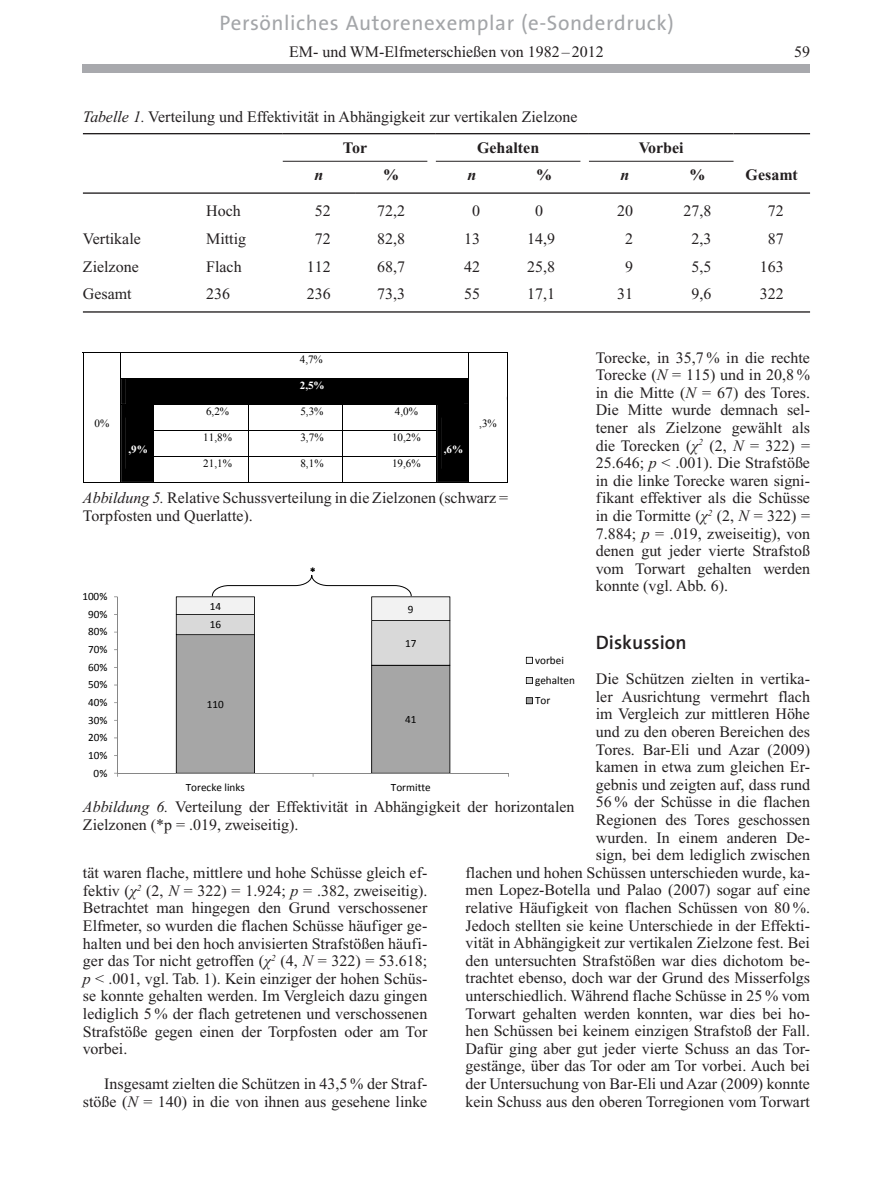
<style>
.page{position:relative;width:893px;height:1178px;background:#fff}
.page>*{position:absolute;margin:0;border:0;box-sizing:border-box;transform-origin:0 0}
.t1{font:21px "The Sans B5 Plain";letter-spacing:.025em;color:#a3a5a8}
.t2{font:600 19.5px "The Sans";color:#231f20}
.t3{font:15.9px/17.5px "Times New Roman";color:#231f20}
.t4{font:700 15.9px "Times New Roman";color:#231f20}
.t5{font:italic 700 15.9px "Times New Roman";color:#231f20}
.t6{font:12.3px "Calibri";color:#000}
.t7{font:11.25px/20.2px "Calibri";color:#000}
.t8{font:11.1px "Times New Roman";color:#000}
.t9{font:700 11.1px "Times New Roman";color:#fff}
.s1{font-style:italic}
.s2{font-weight:700}
</style>
<div class="page">
<div style="left:83px;top:64px;width:727px;height:8px;background:#a8a9ad"></div>
<hr style="left:83px;top:133px;width:200px;height:1px;background:#231f20">
<hr style="left:733px;top:133px;width:77px;height:1px;background:#231f20">
<hr style="left:83px;top:192px;width:272px;height:2px;background:#231f20">
<hr style="left:83px;top:311px;width:727px;height:2px;background:#231f20">
<hr style="left:355px;top:192px;width:455px;height:2px;background:#231f20">
<hr style="left:283px;top:133px;width:153px;height:1px;background:#231f20">
<hr style="left:283px;top:161px;width:144px;height:1px;background:#231f20">
<hr style="left:436px;top:133px;width:153px;height:1px;background:#231f20">
<hr style="left:436px;top:161px;width:144px;height:1px;background:#231f20">
<hr style="left:589px;top:133px;width:144px;height:1px;background:#231f20">
<hr style="left:589px;top:161px;width:144px;height:1px;background:#231f20">
<hr style="left:83px;top:352px;width:425px;height:1px;background:#000">
<svg style="left:83px;top:353px;width:1px;height:129px"></svg>
<hr style="left:83px;top:482px;width:38px;height:1px;background:#000">
<hr style="left:121px;top:482px;width:33px;height:1px;background:#000">
<hr style="left:154px;top:482px;width:94px;height:1px;background:#000">
<hr style="left:248px;top:482px;width:94px;height:1px;background:#000">
<hr style="left:343px;top:482px;width:94px;height:1px;background:#000">
<hr style="left:437px;top:482px;width:31px;height:1px;background:#000">
<svg style="left:121px;top:353px;width:348px;height:129px"></svg>
<hr style="left:469px;top:482px;width:38px;height:1px;background:#000">
<svg style="left:507px;top:353px;width:1px;height:130px"></svg>
<hr style="left:117px;top:597px;width:1px;height:176px;background:#868686">
<hr style="left:118px;top:773px;width:390px;height:1px;background:#868686">
<svg style="left:526px;top:657px;width:7px;height:7px"></svg>
<svg style="left:526px;top:677px;width:7px;height:7px"></svg>
<svg style="left:526px;top:697px;width:7px;height:7px"></svg>
<svg style="left:176px;top:575px;width:274px;height:202px"></svg>
<h1 class="t1" style="left:219px;top:14px;width:456px">Persönliches Autorenexemplar (e-Sonderdruck)</h1>
<p class="t3" style="left:289px;top:45px;width:316px">EM- und WM-Elfmeterschießen von 1982 – 2012</p>
<p class="t3" style="left:794px;top:45px;width:17px">59</p>
<p class="t3" style="left:343px;top:102px;width:236px;line-height:31.2px;text-indent:-260px"><span class="s1">Tabelle 1.</span> Verteilung und Effektivität in Abhängigkeit zur vertikalen Zielzone<br><span class="s2">Tor</span></p>
<p class="t4" style="left:477px;top:142px;width:64px">Gehalten</p>
<p class="t4" style="left:639px;top:142px;width:46px">Vorbei</p>
<p class="t5" style="left:314px;top:170px;width:10px">n</p>
<p class="t4" style="left:383px;top:170px;width:17px">%</p>
<p class="t5" style="left:468px;top:170px;width:10px">n</p>
<p class="t4" style="left:536px;top:170px;width:17px">%</p>
<p class="t5" style="left:621px;top:170px;width:10px">n</p>
<p class="t4" style="left:689px;top:170px;width:17px">%</p>
<p class="t4" style="left:746px;top:170px;width:54px">Gesamt</p>
<p class="t3" style="left:206px;top:204px;width:36px">Hoch</p>
<p class="t3" style="left:315px;top:204px;width:17px">52</p>
<p class="t3" style="left:377px;top:204px;width:29px">72,2</p>
<p class="t3" style="left:472px;top:204px;width:9px">0</p>
<p class="t3" style="left:535px;top:204px;width:9px">0</p>
<p class="t3" style="left:617px;top:204px;width:17px">20</p>
<p class="t3" style="left:683px;top:204px;width:29px">27,8</p>
<p class="t3" style="left:768px;top:204px;width:17px">72</p>
<p class="t3" style="left:83px;top:231px;width:59px">Vertikale</p>
<p class="t3" style="left:206px;top:231px;width:41px">Mittig</p>
<p class="t3" style="left:315px;top:231px;width:17px">72</p>
<p class="t3" style="left:377px;top:231px;width:29px">82,8</p>
<p class="t3" style="left:464px;top:231px;width:17px">13</p>
<p class="t3" style="left:527px;top:231px;width:29px">14,9</p>
<p class="t3" style="left:625px;top:231px;width:9px">2</p>
<p class="t3" style="left:691px;top:231px;width:21px">2,3</p>
<p class="t3" style="left:768px;top:231px;width:17px">87</p>
<p class="t3" style="left:83px;top:259px;width:57px">Zielzone</p>
<p class="t3" style="left:206px;top:259px;width:37px">Flach</p>
<p class="t3" style="left:307px;top:259px;width:25px">112</p>
<p class="t3" style="left:377px;top:259px;width:29px">68,7</p>
<p class="t3" style="left:464px;top:259px;width:17px">42</p>
<p class="t3" style="left:527px;top:259px;width:29px">25,8</p>
<p class="t3" style="left:625px;top:259px;width:9px">9</p>
<p class="t3" style="left:691px;top:259px;width:21px">5,5</p>
<p class="t3" style="left:760px;top:259px;width:25px">163</p>
<p class="t3" style="left:83px;top:287px;width:50px">Gesamt</p>
<p class="t3" style="left:206px;top:287px;width:25px">236</p>
<p class="t3" style="left:307px;top:287px;width:25px">236</p>
<p class="t3" style="left:377px;top:287px;width:29px">73,3</p>
<p class="t3" style="left:464px;top:287px;width:17px">55</p>
<p class="t3" style="left:527px;top:287px;width:29px">17,1</p>
<p class="t3" style="left:617px;top:287px;width:17px">31</p>
<p class="t3" style="left:691px;top:287px;width:21px">9,6</p>
<p class="t3" style="left:760px;top:287px;width:25px">322</p>
<p class="t8" style="left:300px;top:353px;width:25px">4,7%</p>
<p class="t9" style="left:300px;top:381px;width:27px">2,5%</p>
<p class="t8" style="left:95px;top:417px;width:16px">0%</p>
<p class="t8" style="left:206px;top:405px;width:25px">6,2%</p>
<p class="t8" style="left:300px;top:405px;width:25px">5,3%</p>
<p class="t8" style="left:395px;top:405px;width:25px">4,0%</p>
<p class="t8" style="left:479px;top:417px;width:19px">,3%</p>
<p class="t8" style="left:203px;top:431px;width:30px">11,8%</p>
<p class="t8" style="left:300px;top:431px;width:25px">3,7%</p>
<p class="t8" style="left:392px;top:431px;width:30px">10,2%</p>
<p class="t8" style="left:203px;top:457px;width:30px">21,1%</p>
<p class="t8" style="left:300px;top:457px;width:25px">8,1%</p>
<p class="t8" style="left:392px;top:457px;width:30px">19,6%</p>
<p class="t3" style="left:83px;top:491px;width:427px"><span class="s1">Abbildung 5.</span> Relative Schussverteilung in die Zielzonen (schwarz =<br>Torpfosten und Querlatte).</p>
<p class="t9" style="left:129px;top:446px;width:21px">,9%</p>
<p class="t9" style="left:444px;top:446px;width:21px">,6%</p>
<p class="t7" style="left:82px;top:587px;width:27px">100%</p>
<p class="t7" style="left:88px;top:605px;width:21px">90%</p>
<p class="t6" style="left:310px;top:566px;width:8px">*</p>
<p class="t7" style="left:210px;top:597px;width:13px">14</p>
<p class="t7" style="left:408px;top:600px;width:7px">9</p>
<p class="t3" style="left:596px;top:350px;width:216px;text-align:justify">Torecke, in 35,7 % in die rechte Torecke (<span class="s1">N</span> = 115) und in 20,8 % in die Mitte (<span class="s1">N</span> = 67) des Tores.<br>Die Mitte wurde demnach sel&shy;tener als Zielzone gewählt als die Torecken (<span class="s1">χ</span><sup>2</sup> (2, <span class="s1">N</span> = 322) = 25.646; <span class="s1">p</span> &lt; .001). Die Strafstöße in die linke Torecke waren signi&shy;fikant effektiver als die Schüsse in die Tormitte (<span class="s1">χ</span><sup>2</sup> (2, <span class="s1">N</span> = 322) = 7.884; <span class="s1">p</span> = .019, zweiseitig), von denen gut jeder vierte Strafstoß vom Torwart gehalten werden konnte (vgl. Abb. 6).</p>
<p class="t7" style="left:210px;top:615px;width:13px">16</p>
<p class="t7" style="left:88px;top:622px;width:21px">80%</p>
<p class="t2" style="left:596px;top:634px;width:92px">Diskussion</p>
<p class="t3" style="left:466px;top:672px;width:346px;text-align:right">Die Schützen zielten in vertika-<br>ler Ausrichtung vermehrt flach<br>im Vergleich zur mittleren Höhe<br>und zu den oberen Bereichen des<br>Tores. Bar-Eli und Azar (2009)<br>kamen in etwa zum gleichen Er-<br>gebnis und zeigten auf, dass rund<br>56 % der Schüsse in die flachen<br>Regionen des Tores geschossen<br>wurden. In einem anderen De-<br>sign, bei dem lediglich zwischen<br>flachen und hohen Schüssen unterschieden wurde, ka&shy;men Lopez-Botella und Palao (2007) sogar auf eine relative Häufigkeit von flachen Schüssen von 80 %.<br>Jedoch stellten sie keine Unterschiede in der Effekti&shy;vität in Abhängigkeit zur vertikalen Zielzone fest. Bei den untersuchten Strafstößen war dies dichotom be&shy;trachtet ebenso, doch war der Grund des Misserfolgs unterschiedlich. Während flache Schüsse in 25 % vom Torwart gehalten werden konnten, war dies bei ho&shy;hen Schüssen bei keinem einzigen Strafstoß der Fall.<br>Dafür ging aber gut jeder vierte Schuss an das Tor&shy;gestänge, über das Tor oder am Tor vorbei. Auch bei der Untersuchung von Bar-Eli und Azar (2009) konnte kein Schuss aus den oberen Torregionen vom Torwart</p>
<p class="t7" style="left:405px;top:634px;width:13px">17</p>
<p class="t7" style="left:88px;top:640px;width:21px">70%</p>
<p class="t7" style="left:535px;top:651px;width:41px">vorbei gehalten<br>Tor</p>
<p class="t7" style="left:88px;top:658px;width:21px">60%</p>
<p class="t7" style="left:88px;top:675px;width:21px">50%</p>
<p class="t7" style="left:88px;top:693px;width:21px">40%</p>
<p class="t7" style="left:207px;top:695px;width:19px">110</p>
<p class="t7" style="left:405px;top:710px;width:13px">41</p>
<p class="t7" style="left:88px;top:711px;width:21px">30%</p>
<p class="t7" style="left:88px;top:728px;width:21px">20%</p>
<p class="t7" style="left:88px;top:746px;width:21px">10%</p>
<p class="t7" style="left:94px;top:763px;width:15px">0%</p>
<p class="t7" style="left:186px;top:778px;width:61px">Torecke links</p>
<p class="t7" style="left:391px;top:778px;width:41px">Tormitte</p>
<p class="t3" style="left:83px;top:800px;width:493px"><span class="s1">Abbildung 6.</span> Verteilung der Effektivität in Abhängigkeit der horizontalen<br>Zielzonen (*p = .019, zweiseitig).</p>
<p class="t3" style="left:83px;top:865px;width:346px;text-align:justify">tät waren flache, mittlere und hohe Schüsse gleich ef&shy;fektiv (<span class="s1">χ</span><sup>2</sup> (2, <span class="s1">N</span> = 322) = 1.924; <span class="s1">p</span> = .382, zweiseitig).<br>Betrachtet man hingegen den Grund verschossener Elfmeter, so wurden die flachen Schüsse häufiger ge&shy;halten und bei den hoch anvisierten Strafstößen häufi&shy;ger das Tor nicht getroffen (<span class="s1">χ</span><sup>2</sup> (4, <span class="s1">N</span> = 322) = 53.618; <span class="s1">p</span> &lt; .001, vgl. Tab. 1). Kein einziger der hohen Schüs&shy;se konnte gehalten werden. Im Vergleich dazu gingen lediglich 5 % der flach getretenen und verschossenen Strafstöße gegen einen der Torpfosten oder am Tor vorbei.</p>
<p class="t3" style="left:83px;top:1077px;width:346px;text-align:right">Insgesamt zielten die Schützen in 43,5 % der Straf&shy;stöße (<span class="s1">N</span> = 140) in die von ihnen aus gesehene linke</p>
</div>
